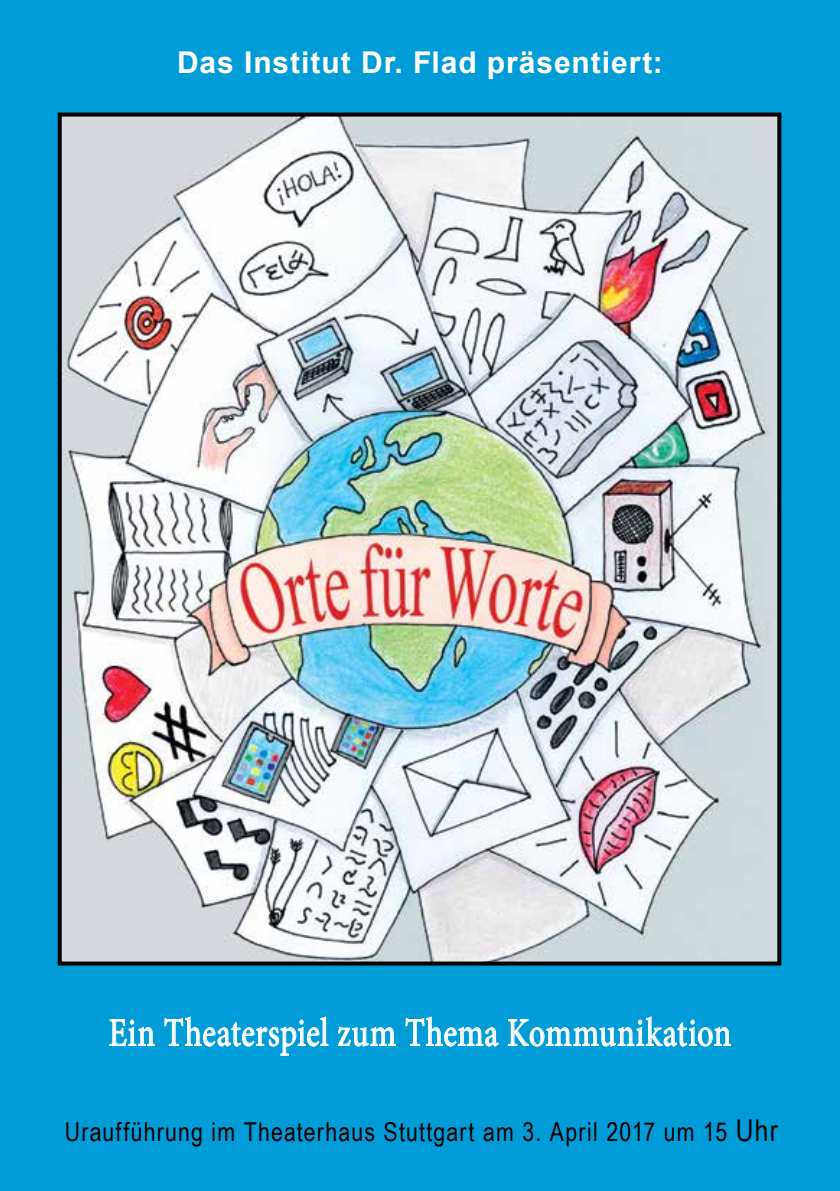
<style>
.page{position:relative;width:840px;height:1191px;background:#fff}
.page>*{position:absolute;margin:0;border:0;box-sizing:border-box;transform-origin:0 0}
.t1{font:40px "Minion Pro";letter-spacing:.02em;color:#fff;scale:.8 1}
.t2{font:700 30px "Arial";letter-spacing:.03em;color:#fff}
.t3{font:26px "Arial Narrow";letter-spacing:.045em;color:#000}
.s1{font-size:30px}
</style>
<div class="page">
<div style="left:0;top:0;width:839px;height:1191px;background:#009cd7"></div>
<svg style="left:109px;top:1019px;width:46px;height:27px"></svg>
<svg style="left:164px;top:1016px;width:165px;height:40px"></svg>
<svg style="left:337px;top:1026px;width:59px;height:21px"></svg>
<svg style="left:405px;top:1016px;width:94px;height:31px"></svg>
<svg style="left:508px;top:1016px;width:223px;height:31px"></svg>
<img style="left:57px;top:112px;width:725px;height:854px">
<p class="t2" style="left:177px;top:42px;width:487px">Das Institut Dr. Flad präsentiert:</p>
<h1 class="t1" style="left:109px;top:1006px;width:779px">Ein Theaterspiel zum Thema Kommunikation</h1>
<p class="t3" style="left:65px;top:1113px;width:714px">Uraufführung im Theaterhaus Stuttgart am 3. April 2017 um 15 <span class="s1">Uhr</span></p>
</div>
